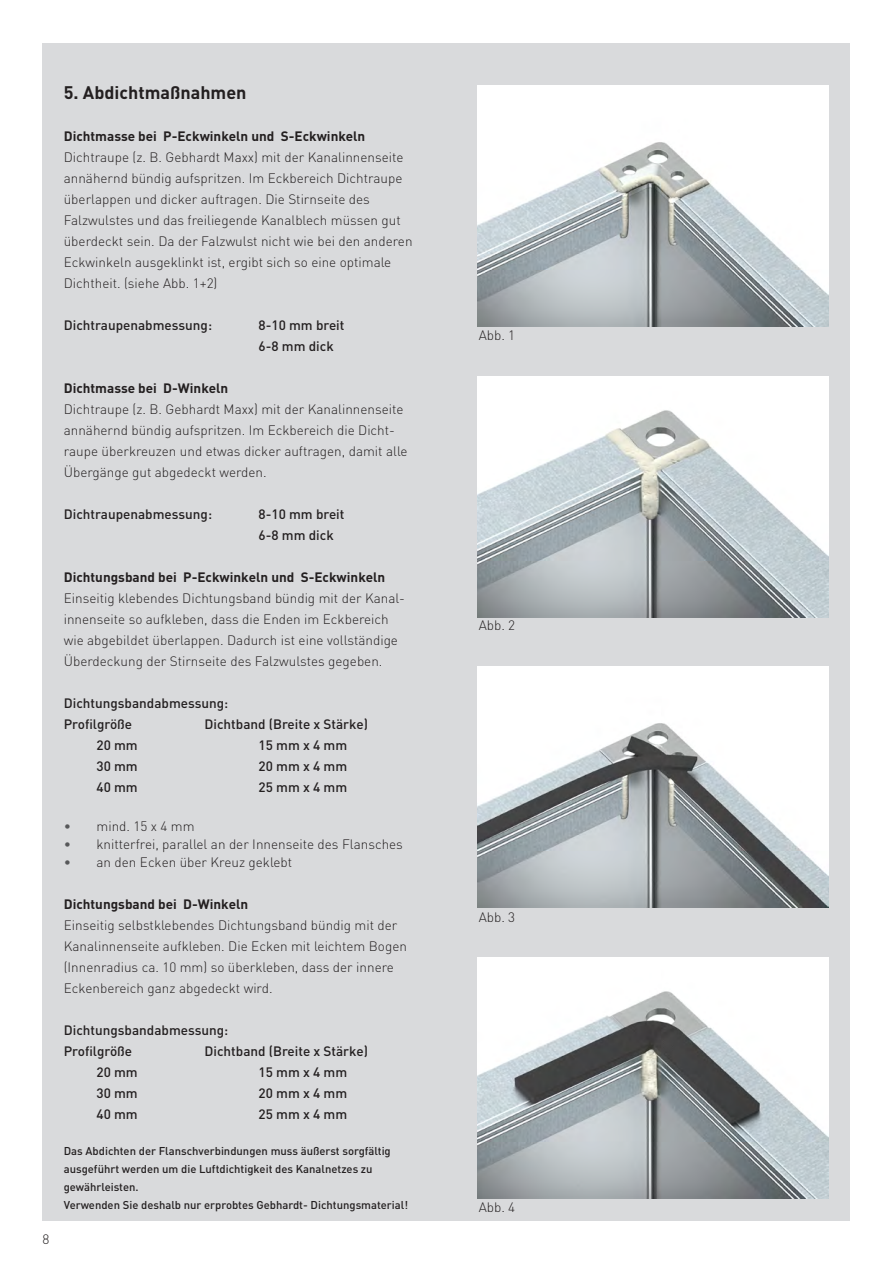
<style>
.page{position:relative;width:893px;height:1263px;background:#fff}
.page>*{position:absolute;margin:0;border:0;box-sizing:border-box;transform-origin:0 0}
.SpaltenText{font:700 18px "DIN Pro";color:#231f20}
.SpaltenText-2{font:300 13.5px/21px "DIN Pro";color:#231f20}
.SpaltenText-3{font:500 13.5px "DIN Pro";color:#231f20}
.SpaltenText-4{font:700 13.5px "DIN Pro";color:#231f20}
.SpaltenText-5{font:500 11.25px/18px "DIN Pro";color:#231f20}
.s1{color:#57585a}
</style>
<div class="page">
<div style="left:43px;top:43px;width:807px;height:1177px;background:#d9dadc"></div>
<img style="left:477px;top:667px;width:351px;height:241px">
<img style="left:477px;top:86px;width:351px;height:241px">
<img style="left:477px;top:957px;width:351px;height:241px">
<img style="left:477px;top:376px;width:351px;height:241px">
<p class="SpaltenText-2" style="left:43px;top:1228px;width:8px">8</p>
<p class="SpaltenText" style="left:64px;top:80px;width:184px">5. Abdichtmaßnahmen</p>
<p class="SpaltenText-4" style="left:64px;top:127px;width:303px">Dichtmasse bei P-Eckwinkeln und S-Eckwinkeln</p>
<p class="SpaltenText-2" style="left:64px;top:146px;width:350px">Dichtraupe (z. B. Gebhardt Maxx) mit der Kanalinnenseite annähernd bündig aufspritzen. Im Eckbereich Dichtraupe überlappen und dicker auftragen. Die Stirnseite des Falzwulstes und das freiliegende Kanalblech müssen gut überdeckt sein. Da der Falzwulst nicht wie bei den anderen Eckwinkeln ausgeklinkt ist, ergibt sich so eine optimale Dichtheit. (siehe Abb. 1+2)</p>
<p class="SpaltenText-3" style="left:64px;top:316px;width:150px">Dichtraupenabmessung:</p>
<p class="SpaltenText-3" style="left:259px;top:316px;width:87px">8-10 mm breit</p>
<p class="SpaltenText-3" style="left:259px;top:337px;width:77px">6-8 mm dick</p>
<p class="SpaltenText-4" style="left:64px;top:379px;width:166px">Dichtmasse bei D-Winkeln</p>
<p class="SpaltenText-2" style="left:64px;top:398px;width:345px">Dichtraupe (z. B. Gebhardt Maxx) mit der Kanalinnenseite annähernd bündig aufspritzen. Im Eckbereich die Dicht&shy;raupe überkreuzen und etwas dicker auftragen, damit alle Übergänge gut abgedeckt werden.</p>
<p class="SpaltenText-3" style="left:64px;top:505px;width:150px">Dichtraupenabmessung:</p>
<p class="SpaltenText-3" style="left:259px;top:505px;width:87px">8-10 mm breit</p>
<p class="SpaltenText-3" style="left:259px;top:526px;width:77px">6-8 mm dick</p>
<p class="SpaltenText-4" style="left:64px;top:568px;width:323px">Dichtungsband bei P-Eckwinkeln und S-Eckwinkeln</p>
<p class="SpaltenText-2" style="left:64px;top:587px;width:343px">Einseitig klebendes Dichtungsband bündig mit der Kanal&shy;innenseite so aufkleben, dass die Enden im Eckbereich wie abgebildet überlappen. Dadurch ist eine vollständige Überdeckung der Stirnseite des Falzwulstes gegeben.</p>
<p class="SpaltenText-3" style="left:64px;top:694px;width:166px">Dichtungsbandabmessung:</p>
<p class="SpaltenText-3" style="left:64px;top:715px;width:70px">Profilgröße</p>
<p class="SpaltenText-3" style="left:205px;top:715px;width:165px">Dichtband (Breite x Stärke)</p>
<p class="SpaltenText-3" style="left:97px;top:736px;width:43px">20 mm</p>
<p class="SpaltenText-3" style="left:259px;top:736px;width:90px">15 mm x 4 mm</p>
<p class="SpaltenText-3" style="left:97px;top:757px;width:43px">30 mm</p>
<p class="SpaltenText-3" style="left:259px;top:757px;width:90px">20 mm x 4 mm</p>
<p class="SpaltenText-3" style="left:97px;top:778px;width:43px">40 mm</p>
<p class="SpaltenText-3" style="left:259px;top:778px;width:90px">25 mm x 4 mm</p>
<p class="SpaltenText-2" style="left:64px;top:815px;width:132px"><span class="s1">•</span> mind. 15 x 4 mm</p>
<p class="SpaltenText-2" style="left:64px;top:833px;width:341px"><span class="s1">•</span> knitterfrei, parallel an der Innenseite des Flansches</p>
<p class="SpaltenText-2" style="left:64px;top:851px;width:230px"><span class="s1">•</span> an den Ecken über Kreuz geklebt</p>
<p class="SpaltenText-4" style="left:64px;top:895px;width:186px">Dichtungsband bei D-Winkeln</p>
<p class="SpaltenText-2" style="left:64px;top:914px;width:345px">Einseitig selbstklebendes Dichtungsband bündig mit der Kanalinnenseite aufkleben. Die Ecken mit leichtem Bogen (Innenradius ca. 10 mm) so überkleben, dass der innere Eckenbereich ganz abgedeckt wird.</p>
<p class="SpaltenText-3" style="left:64px;top:1021px;width:166px">Dichtungsbandabmessung:</p>
<p class="SpaltenText-3" style="left:64px;top:1042px;width:70px">Profilgröße</p>
<p class="SpaltenText-3" style="left:205px;top:1042px;width:165px">Dichtband (Breite x Stärke)</p>
<p class="SpaltenText-3" style="left:97px;top:1063px;width:43px">20 mm</p>
<p class="SpaltenText-3" style="left:259px;top:1063px;width:90px">15 mm x 4 mm</p>
<p class="SpaltenText-3" style="left:97px;top:1084px;width:43px">30 mm</p>
<p class="SpaltenText-3" style="left:259px;top:1084px;width:90px">20 mm x 4 mm</p>
<p class="SpaltenText-3" style="left:97px;top:1105px;width:43px">40 mm</p>
<p class="SpaltenText-3" style="left:259px;top:1105px;width:90px">25 mm x 4 mm</p>
<p class="SpaltenText-5" style="left:64px;top:1141px;width:329px">Das Abdichten der Flanschverbindungen muss äußerst sorgfältig ausgeführt werden um die Luftdichtigkeit des Kanalnetzes zu gewährleisten.</p>
<p class="SpaltenText-5" style="left:64px;top:1195px;width:346px">Verwenden Sie deshalb nur erprobtes Gebhardt- Dichtungsmaterial!</p>
<p class="SpaltenText-2" style="left:479px;top:324px;width:38px">Abb. 1</p>
<p class="SpaltenText-2" style="left:479px;top:614px;width:38px">Abb. 2</p>
<p class="SpaltenText-2" style="left:479px;top:906px;width:38px">Abb. 3</p>
<p class="SpaltenText-2" style="left:479px;top:1196px;width:38px">Abb. 4</p>
</div>
